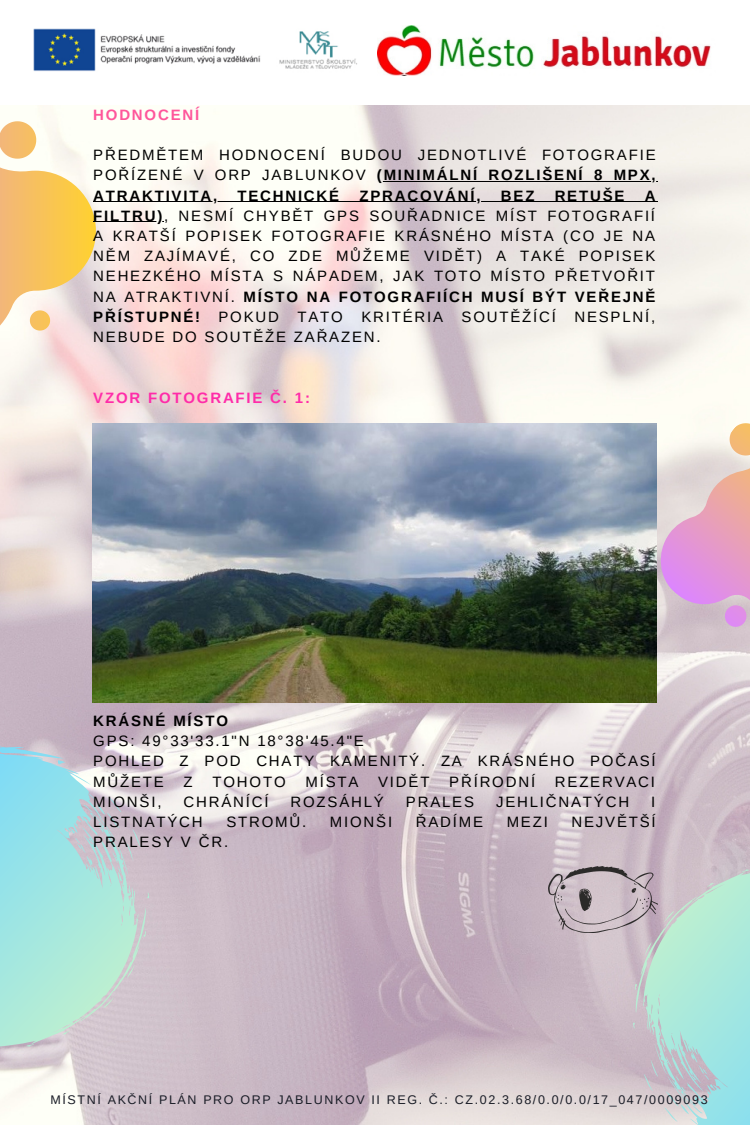
<style>
.page{position:relative;width:750px;height:1125px;background:#fff}
.page>*{position:absolute;margin:0;border:0;box-sizing:border-box;transform-origin:0 0}
.t1{font:15px/20.2px "Arimo";letter-spacing:.12em;color:#000;text-align:justify}
.t2{font:700 15px "Arimo";letter-spacing:.12em;color:#000}
.t3{font:700 15px "Arimo";letter-spacing:.12em;color:#ff2ca9}
.t4{font:700 15px "Arimo";letter-spacing:.12em;color:#ff569b}
.t5{font:12.5px "Arimo";letter-spacing:.13em;color:#191c26}
.s1{font-weight:700}
</style>
<div class="page">
<img style="left:33px;top:28px;width:324px;height:43px">
<img style="left:377px;top:26px;width:334px;height:49px">
<img style="left:0;top:106px;width:750px;height:1019px">
<svg style="left:0;top:121px;width:96px;height:229px"></svg>
<svg style="left:642px;top:388px;width:108px;height:292px"></svg>
<svg style="left:0;top:689px;width:210px;height:420px;background:#c1d2d5"></svg>
<svg style="left:574px;top:807px;width:176px;height:318px;background:#c1cecf"></svg>
<hr style="left:377px;top:181px;width:281px;height:1px;background:#000">
<hr style="left:93px;top:201px;width:564px;height:1px;background:#000">
<hr style="left:93px;top:222px;width:71px;height:1px;background:#000">
<img style="left:92px;top:423px;width:565px;height:279px">
<img style="left:548px;top:866px;width:110px;height:67px">
<p class="t4" style="left:93px;top:106px;width:107px">HODNOCENÍ</p>
<p class="t1" style="left:93px;top:145px;width:564px">PŘEDMĚTEM HODNOCENÍ BUDOU JEDNOTLIVÉ FOTOGRAFIE POŘÍZENÉ V ORP JABLUNKOV <span class="s1">(MINIMÁLNÍ ROZLIŠENÍ 8 MPX, ATRAKTIVITA,</span></p>
<p class="t2" style="left:237px;top:187px;width:103px">TECHNICKÉ</p>
<p class="t2" style="left:359px;top:187px;width:123px">ZPRACOVÁNÍ,</p>
<p class="t2" style="left:501px;top:187px;width:35px">BEZ</p>
<p class="t2" style="left:555px;top:187px;width:71px">RETUŠE</p>
<p class="t1" style="left:93px;top:185px;width:564px;text-indent:551px"><span class="s1">A FILTRU)</span>, NESMÍ CHYBĚT GPS SOUŘADNICE MÍST FOTOGRAFIÍ A KRATŠÍ POPISEK FOTOGRAFIE KRÁSNÉHO MÍSTA (CO JE NA NĚM ZAJÍMAVÉ, CO ZDE MŮŽEME VIDĚT) A TAKÉ POPISEK NEHEZKÉHO MÍSTA S NÁPADEM, JAK TOTO MÍSTO PŘETVOŘIT NA ATRAKTIVNÍ. <span class="s1">MÍSTO NA FOTOGRAFIÍCH MUSÍ BÝT VEŘEJNĚ PŘÍSTUPNÉ!</span> POKUD TATO KRITÉRIA SOUTĚŽÍCÍ NESPLNÍ, NEBUDE DO SOUTĚŽE ZAŘAZEN.</p>
<p class="t3" style="left:93px;top:389px;width:218px">VZOR FOTOGRAFIE Č. 1:</p>
<p class="t2" style="left:93px;top:712px;width:136px">KRÁSNÉ MÍSTO</p>
<p class="t1" style="left:93px;top:731px;width:564px;text-align:left">GPS: 49°33'33.1"N 18°38'45.4"E<br>POHLED Z POD CHATY KAMENITÝ. ZA KRÁSNÉHO POČASÍ<br>MŮŽETE</p>
<p class="t1" style="left:184px;top:771px;width:11px">Z</p>
<p class="t1" style="left:213px;top:771px;width:75px">TOHOTO</p>
<p class="t1" style="left:305px;top:771px;width:54px">MÍSTA</p>
<p class="t1" style="left:378px;top:771px;width:53px">VIDĚT</p>
<p class="t1" style="left:449px;top:771px;width:87px">PŘÍRODNÍ</p>
<p class="t1" style="left:555px;top:771px;width:102px">REZERVACI</p>
<p class="t1" style="left:93px;top:791px;width:70px">MIONŠI,</p>
<p class="t1" style="left:184px;top:791px;width:87px">CHRÁNÍCÍ</p>
<p class="t1" style="left:291px;top:791px;width:95px">ROZSÁHLÝ</p>
<p class="t1" style="left:406px;top:791px;width:70px">PRALES</p>
<p class="t1" style="left:496px;top:791px;width:135px">JEHLIČNATÝCH</p>
<p class="t1" style="left:651px;top:791px;width:6px">I</p>
<p class="t1" style="left:93px;top:812px;width:111px">LISTNATÝCH</p>
<p class="t1" style="left:226px;top:812px;width:81px">STROMŮ.</p>
<p class="t1" style="left:330px;top:812px;width:64px">MIONŠI</p>
<p class="t1" style="left:416px;top:812px;width:69px">ŘADÍME</p>
<p class="t1" style="left:507px;top:812px;width:43px">MEZI</p>
<p class="t1" style="left:572px;top:812px;width:86px">NEJVĚTŠÍ</p>
<p class="t1" style="left:93px;top:832px;width:136px">PRALESY V ČR.</p>
<p class="t5" style="left:51px;top:1093px;width:659px">MÍSTNÍ AKČNÍ PLÁN PRO ORP JABLUNKOV II REG. Č.: CZ.02.3.68/0.0/0.0/17_047/0009093</p>
</div>
